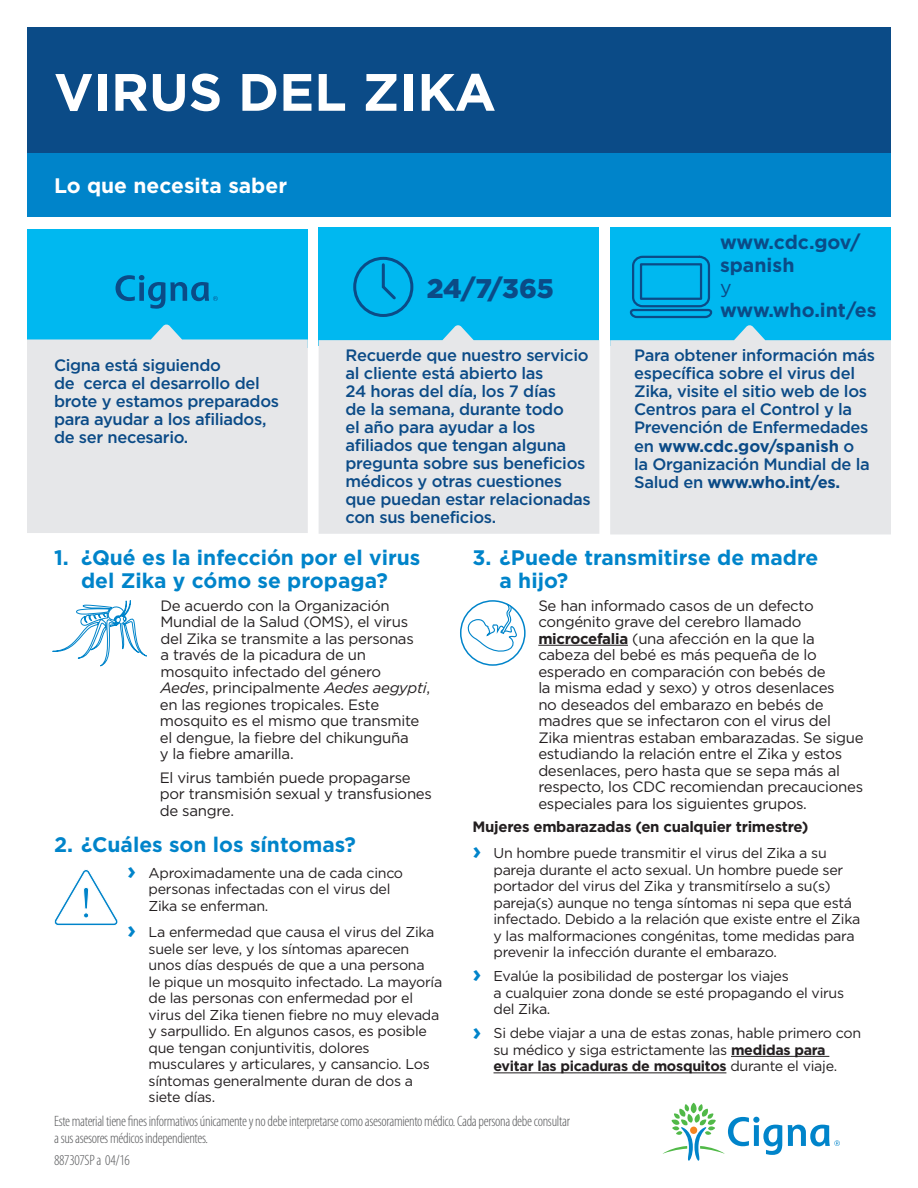
<style>
.page{position:relative;width:918px;height:1188px;background:#fff}
.page>*{position:absolute;margin:0;border:0;box-sizing:border-box;transform-origin:0 0}
.t1{font:700 52.5px "Gotham";color:#fff}
.t2{font:900 27px "Gotham";color:#0b4b87}
.t3{font:700 21px/22.5px "Gotham";color:#0084ca;text-align:center}
.t4{font:700 21px "Gotham";color:#fff}
.t5{font:700 19.5px/22.5px "Gotham";color:#0b4b87}
.Callout{font:500 16.5px/18px "Gotham";letter-spacing:-.02em;color:#0b4b87}
.Paragraph_Style_1{font:500 16.5px/18px "Gotham";letter-spacing:-.02em;color:#0b4b87}
.BodyTXT2{font:15px/16.5px "Gotham";letter-spacing:-.02em;color:#231f20}
.t6{font:300 condensed 15px/16.5px "Myriad Pro";letter-spacing:-.02em;color:#57585a}
.BodyTXT2-2{font:700 15px "Gotham";letter-spacing:-.02em;color:#231f20}
.Bullet_copy_book_9_5{font:14.25px/16.5px "Gotham";letter-spacing:-.02em;color:#231f20}
.s1{font-weight:400}
.s2{font-weight:700}
.s3{font-style:italic}
.s4{font-weight:700;font-size:24px;color:#0084ca}
</style>
<div class="page">
<div style="left:27px;top:229px;width:281px;height:119px;background:#00b8f0"></div>
<svg style="left:116px;top:275px;width:102px;height:34px"></svg>
<svg style="left:27px;top:324px;width:281px;height:209px;background:#d6e3e9"></svg>
<div style="left:319px;top:228px;width:280px;height:118px;background:#00b8f0"></div>
<div style="left:353px;top:257px;width:60px;height:60px;border:3px solid #0b4b87;border-radius:50%"></div>
<svg style="left:381px;top:262px;width:18px;height:38px"></svg>
<svg style="left:319px;top:325px;width:280px;height:209px;background:#d6e3e9"></svg>
<hr style="left:538px;top:645px;width:90px;height:1px;background:#231f20">
<hr style="left:731px;top:1056px;width:98px;height:1px;background:#231f20">
<hr style="left:494px;top:1073px;width:232px;height:1px;background:#231f20">
<svg style="left:52px;top:600px;width:95px;height:67px"></svg>
<div style="left:27px;top:27px;width:864px;height:190px;background:#0b4b87"></div>
<div style="left:27px;top:153px;width:864px;height:64px;background:#0084ca"></div>
<svg style="left:54px;top:869px;width:64px;height:57px"></svg>
<svg style="left:460px;top:600px;width:66px;height:66px"></svg>
<div style="left:610px;top:228px;width:281px;height:118px;background:#00b8f0"></div>
<svg style="left:610px;top:325px;width:281px;height:209px;background:#d6e3e9"></svg>
<svg style="left:629px;top:255px;width:84px;height:64px"></svg>
<svg style="left:663px;top:1103px;width:177px;height:58px"></svg>
<p class="t1" style="left:54px;top:57px;width:444px">VIRUS DEL ZIKA</p>
<p class="t4" style="left:54px;top:172px;width:235px">Lo que necesita saber</p>
<p class="t2" style="left:427px;top:270px;width:129px">24/7/365</p>
<p class="t5" style="left:720px;top:231px;width:158px">www.cdc.gov/ spanish<br><span class="s1">y </span>www.who.int/es</p>
<p class="Callout" style="left:634px;top:346px;width:242px">Para obtener información más específica sobre el virus del<br>Zika, visite el sitio web de los<br>Centros para el Control y la<br>Prevención de Enfermedades</p>
<p class="Callout" style="left:634px;top:437px;width:237px">en <span class="s2">www.cdc.gov/spanish</span> o la Organización Mundial de la<br>Salud en <span class="s2">www.who.int/es.</span></p>
<p class="Callout" style="left:346px;top:346px;width:247px">Recuerde que nuestro servicio al cliente está abierto las<br>24 horas del día, los 7 días<br>de la semana, durante todo<br>el año para ayudar a los afiliados que tengan alguna pregunta sobre sus beneficios médicos y otras cuestiones que puedan estar relacionadas con sus beneficios.</p>
<p class="t3" style="left:54px;top:546px;width:368px">1. ¿Qué es la infección por el virus del Zika y cómo se propaga?</p>
<p class="BodyTXT2" style="left:160px;top:597px;width:272px">De acuerdo con la Organización<br>Mundial de la Salud (OMS), el virus del Zika se transmite a las personas<br>a través de la picadura de un mosquito infectado del género<br><span class="s3">Aedes</span>, principalmente <span class="s3">Aedes aegypti</span>, en las regiones tropicales. Este mosquito es el mismo que transmite el dengue, la fiebre del chikunguña<br>y la fiebre amarilla.</p>
<p class="BodyTXT2" style="left:160px;top:769px;width:274px">El virus también puede propagarse por transmisión sexual y transfusiones de sangre.</p>
<p class="t3" style="left:54px;top:833px;width:303px">2. ¿Cuáles son los síntomas?</p>
<p class="Bullet_copy_book_9_5" style="left:149px;top:864px;width:256px;text-indent:-21px"><span class="s4">›</span> Aproximadamente una de cada cinco personas infectadas con el virus del<br>Zika se enferman.</p>
<p class="Bullet_copy_book_9_5" style="left:149px;top:924px;width:295px;text-indent:-21px"><span class="s4">›</span> La enfermedad que causa el virus del Zika suele ser leve, y los síntomas aparecen unos días después de que a una persona<br>le pique un mosquito infectado. La mayoría de las personas con enfermedad por el virus del Zika tienen fiebre no muy elevada y sarpullido. En algunos casos, es posible que tengan conjuntivitis, dolores musculares y articulares, y cansancio. Los síntomas generalmente duran de dos a siete días.</p>
<p class="Paragraph_Style_1" style="left:54px;top:356px;width:227px">Cigna está siguiendo<br>de cerca el desarrollo del brote y estamos preparados para ayudar a los afiliados, de ser necesario.</p>
<p class="t3" style="left:500px;top:546px;width:320px;text-align:left;text-indent:-27px">3. ¿Puede transmitirse de madre a hijo?</p>
<p class="BodyTXT2" style="left:538px;top:597px;width:327px">Se han informado casos de un defecto congénito grave del cerebro llamado <span class="s2">microcefalia</span> (una afección en la que la cabeza del bebé es más pequeña de lo esperado en comparación con bebés de<br>la misma edad y sexo) y otros desenlaces<br>no deseados del embarazo en bebés de madres que se infectaron con el virus del Zika mientras estaban embarazadas. Se sigue estudiando la relación entre el Zika y estos desenlaces, pero hasta que se sepa más al respecto, los CDC recomiendan precauciones especiales para los siguientes grupos.</p>
<p class="BodyTXT2-2" style="left:473px;top:817px;width:338px">Mujeres embarazadas (en cualquier trimestre)</p>
<p class="Bullet_copy_book_9_5" style="left:494px;top:845px;width:368px;text-indent:-21px"><span class="s4">›</span> Un hombre puede transmitir el virus del Zika a su pareja durante el acto sexual. Un hombre puede ser portador del virus del Zika y transmitírselo a su(s) pareja(s) aunque no tenga síntomas ni sepa que está infectado. Debido a la relación que existe entre el Zika y las malformaciones congénitas, tome medidas para prevenir la infección durante el embarazo.</p>
<p class="Bullet_copy_book_9_5" style="left:494px;top:968px;width:352px;text-indent:-21px"><span class="s4">›</span> Evalúe la posibilidad de postergar los viajes<br>a cualquier zona donde se esté propagando el virus del Zika.</p>
<p class="Bullet_copy_book_9_5" style="left:494px;top:1025px;width:369px;text-indent:-21px"><span class="s4">›</span> Si debe viajar a una de estas zonas, hable primero con su médico y siga estrictamente las <span class="s2">medidas para evitar las picaduras de mosquitos</span> durante el viaje.</p>
<p class="t6" style="left:54px;top:1113px;width:517px">Este material tiene fines informativos únicamente y no debe interpretarse como asesoramiento médico. Cada persona debe consultar a sus asesores médicos independientes.</p>
<p class="t6" style="left:54px;top:1152px;width:77px">887307SP a 04/16</p>
</div>
